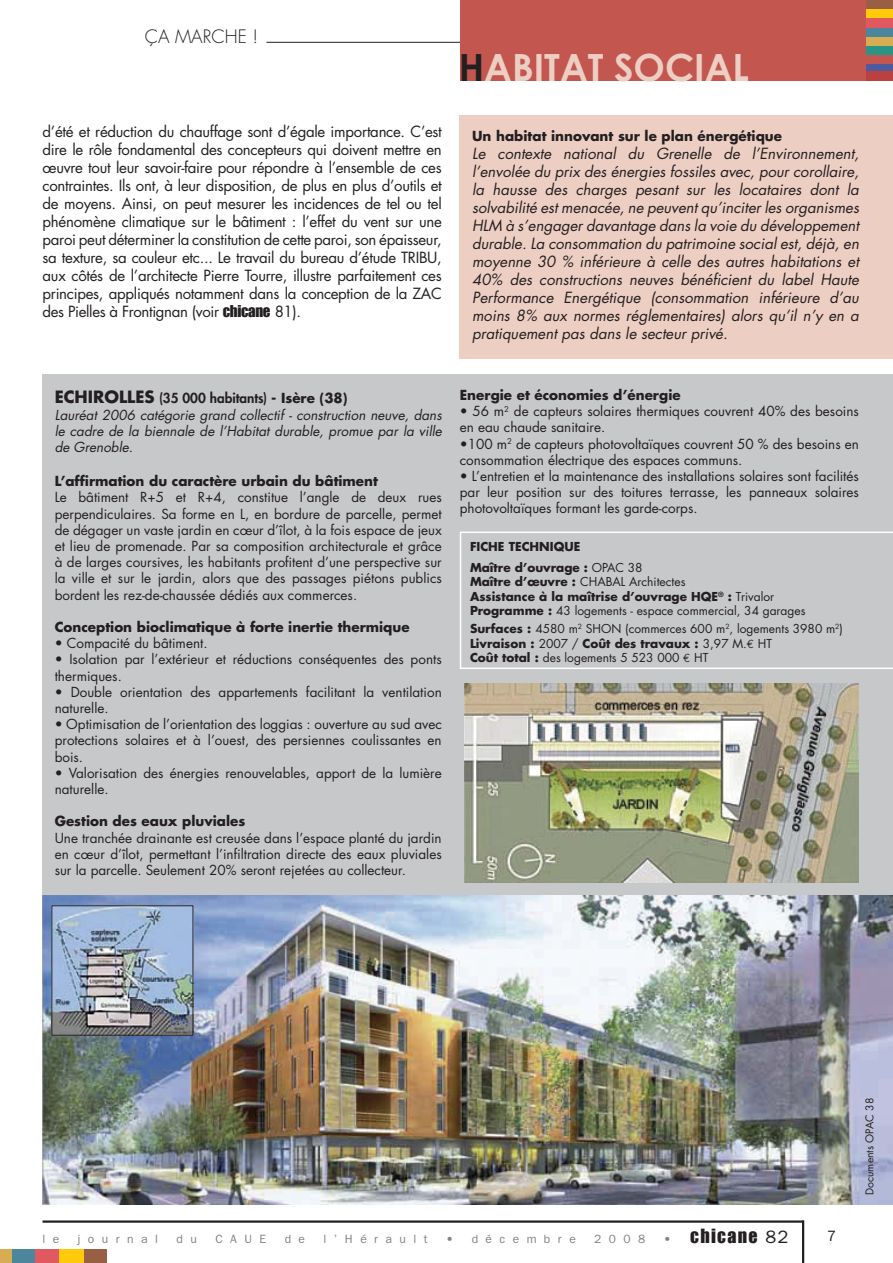
<style>
.page{position:relative;width:893px;height:1263px;background:#fff}
.page>*{position:absolute;margin:0;border:0;box-sizing:border-box;transform-origin:0 0}
.t1{font:700 37.5px "Century Gothic";color:#edcec3}
.t2{font:18px "Impact";letter-spacing:.07em;color:#231f20}
.t3{font:300 18px "Futura";color:#231f20}
.t4{font:15px/18px "Futura";letter-spacing:-.025em;color:#231f20;text-align:justify}
.t5{font:italic 15px/18px "Futura";color:#231f20;text-align:justify}
.t6{font:15px "Franklin Gothic";color:#231f20}
.t7{font:13.5px/16.2px "Futura";color:#231f20}
.t8{font:700 13.5px "Futura";color:#231f20}
.t9{font:italic 13.5px/16.2px "Futura";color:#231f20}
.t10{font:12px/14.4px "Futura";color:#231f20}
.t11{font:12px "Franklin Gothic";letter-spacing:.62em;color:#808285}
.t12{font:700 12px/21px "Futura";color:#231f20}
.t13{font:10.5px "Futura";color:#231f20}
.s1{color:#231f20}
.s2{font-family:"Impact"}
.s3{font-weight:700;font-style:normal;font-size:16.5px}
.s4{font-weight:800;font-style:normal}
.s5{font-weight:700;font-style:normal}
.s6{font-weight:400}
.s7{font-weight:700}
.s8{font-family:"Euro Mono"}
.s9{font-family:"Franklin Gothic";font-size:12px;color:#808285}
.s10{font-family:"Franklin Gothic"}
</style>
<div class="page">
<div style="left:43px;top:374px;width:850px;height:559px;background:#c7c8ca"></div>
<hr style="left:43px;top:1220px;width:761px;height:3px;background:#231f20">
<hr style="left:802px;top:1220px;width:2px;height:43px;background:#231f20">
<hr style="left:266px;top:42px;width:355px;height:1px;background:#231f20">
<div style="left:460px;top:0;width:433px;height:81px;background:#c3564f"></div>
<div style="left:866px;top:63px;width:27px;height:8px;background:#4d5a9e"></div>
<div style="left:866px;top:55px;width:27px;height:9px;background:#c3564f"></div>
<div style="left:866px;top:46px;width:27px;height:9px;background:#299584"></div>
<div style="left:866px;top:27px;width:27px;height:10px;background:#4b869d"></div>
<div style="left:866px;top:37px;width:27px;height:9px;background:#d8ac51"></div>
<div style="left:866px;top:18px;width:27px;height:10px;background:#e05860"></div>
<div style="left:866px;top:71px;width:27px;height:10px;background:#bd4041"></div>
<div style="left:866px;top:9px;width:27px;height:9px;background:#feca0a"></div>
<div style="left:866px;top:0;width:27px;height:9px;background:#985f45"></div>
<div style="left:12px;top:1249px;width:24px;height:14px;background:#4b869d"></div>
<div style="left:0;top:1249px;width:12px;height:14px;background:#d8ac51"></div>
<div style="left:36px;top:1249px;width:24px;height:14px;background:#e05860"></div>
<div style="left:60px;top:1249px;width:24px;height:14px;background:#feca0a"></div>
<div style="left:84px;top:1249px;width:23px;height:14px;background:#985f45"></div>
<img style="left:43px;top:895px;width:850px;height:309px">
<img style="left:465px;top:684px;width:394px;height:198px">
<img style="left:54px;top:907px;width:137px;height:126px">
<div style="left:52px;top:905px;width:141px;height:130px;border:1px solid #231f20"></div>
<div style="left:460px;top:115px;width:433px;height:244px;background:#edcec3"></div>
<svg style="left:460px;top:531px;width:433px;height:138px"></svg>
<h2 class="t3" style="left:145px;top:28px;width:115px">ÇA MARCHE !</h2>
<h1 class="t1" style="left:459px;top:43px;width:292px"><span class="s1">H</span>ABITAT SOCIAL</h1>
<p class="t4" style="left:43px;top:124px;width:401px">d’été et réduction du chauffage sont d’égale importance. C’est dire le rôle fondamental des concepteurs qui doivent mettre en œuvre tout leur savoir-faire pour répondre à l’ensemble de ces contraintes. Ils ont, à leur disposition, de plus en plus d’outils et de moyens. Ainsi, on peut mesurer les incidences de tel ou tel phénomène climatique sur le bâtiment : l’effet du vent sur une paroi peut déterminer la constitution de cette paroi, son épaisseur, sa texture, sa couleur etc... Le travail du bureau d’étude TRIBU, aux côtés de l’architecte Pierre Tourre, illustre parfaitement ces principes, appliqués notamment dans la conception de la ZAC des Pielles à Frontignan (voir <span class="s2">chicane</span> 81).</p>
<p class="t8" style="left:472px;top:129px;width:311px">Un habitat innovant sur le plan énergétique</p>
<p class="t5" style="left:472px;top:145px;width:388px">Le contexte national du Grenelle de l’Environnement, l’envolée du prix des énergies fossiles avec, pour corollaire, la hausse des charges pesant sur les locataires dont la solvabilité est menacée, ne peuvent qu’inciter les organismes HLM à s’engager davantage dans la voie du développement durable. La consommation du patrimoine social est, déjà, en moyenne 30 % inférieure à celle des autres habitations et 40% des constructions neuves bénéficient du label Haute Performance Energétique (consommation inférieure d’au moins 8% aux normes réglementaires) alors qu’il n’y en a pratiquement pas dans le secteur privé.</p>
<p class="t9" style="left:55px;top:391px;width:389px"><span class="s3">ECHIROLLES</span> <span class="s4">(35 000 habitants)</span> <span class="s5">- Isère (38)<br></span>Lauréat 2006 catégorie grand collectif - construction neuve, dans le cadre de la biennale de l’Habitat durable, promue par la ville de Grenoble.</p>
<p class="t8" style="left:55px;top:475px;width:325px">L’affirmation du caractère urbain du bâtiment</p>
<p class="t7" style="left:55px;top:490px;width:389px;text-align:justify">Le bâtiment R+5 et R+4, constitue l’angle de deux rues perpendiculaires. Sa forme en L, en bordure de parcelle, permet de dégager un vaste jardin en cœur d’îlot, à la fois espace de jeux et lieu de promenade. Par sa composition architecturale et grâce à de larges coursives, les habitants profitent d’une perspective sur la ville et sur le jardin, alors que des passages piétons publics bordent les rez-de-chaussée dédiés aux commerces.</p>
<p class="t8" style="left:55px;top:621px;width:356px">Conception bioclimatique à forte inertie thermique</p>
<p class="t7" style="left:55px;top:636px;width:154px">• Compacité du bâtiment.</p>
<p class="t7" style="left:55px;top:652px;width:389px">• Isolation par l’extérieur et réductions conséquentes des ponts thermiques.</p>
<p class="t7" style="left:55px;top:685px;width:389px">• Double orientation des appartements facilitant la ventilation naturelle.</p>
<p class="t7" style="left:55px;top:717px;width:389px;text-align:justify">• Optimisation de l’orientation des loggias : ouverture au sud avec protections solaires et à l’ouest, des persiennes coulissantes en bois.</p>
<p class="t7" style="left:55px;top:766px;width:389px">• Valorisation des énergies renouvelables, apport de la lumière naturelle.</p>
<p class="t8" style="left:55px;top:815px;width:192px">Gestion des eaux pluviales</p>
<p class="t7" style="left:55px;top:831px;width:389px;text-align:justify">Une tranchée drainante est creusée dans l’espace planté du jardin en cœur d’îlot, permettant l’infiltration directe des eaux pluviales sur la parcelle. Seulement 20% seront rejetées au collecteur.</p>
<p class="t8" style="left:460px;top:389px;width:222px">Energie et économies d’énergie</p>
<p class="t7" style="left:460px;top:404px;width:401px">• 56 m<sup>2</sup> de capteurs solaires thermiques couvrent 40% des besoins en eau chaude sanitaire.</p>
<p class="t7" style="left:460px;top:437px;width:401px">•100 m<sup>2</sup> de capteurs photovoltaïques couvrent 50 % des besoins en consommation électrique des espaces communs.</p>
<p class="t7" style="left:460px;top:469px;width:401px;text-align:justify">• L’entretien et la maintenance des installations solaires sont facilités par leur position sur des toitures terrasse, les panneaux solaires photovoltaïques formant les garde-corps.</p>
<p class="t12" style="left:470px;top:537px;width:174px">FICHE TECHNIQUE<br>Maître d’ouvrage : <span class="s6">OPAC 38</span></p>
<p class="t10" style="left:470px;top:576px;width:337px"><span class="s7">Maître d’œuvre :</span> CHABAL Architectes<br><span class="s7">Assistance à la maîtrise d’ouvrage HQE</span><sup>®</sup> <span class="s7">:</span> Trivalor<br><span class="s7">Programme :</span> 43 logements - espace commercial, 34 garages</p>
<p class="t10" style="left:470px;top:623px;width:375px"><span class="s7">Surfaces :</span> 4580 m<sup>2</sup> SHON (commerces 600 m<sup>2</sup>, logements 3980 m<sup>2</sup>)<br><span class="s7">Livraison :</span> 2007 / <span class="s7">Coût des travaux :</span> 3,97 M.<span class="s8">€</span> HT<br><span class="s7">Coût total :</span> des logements 5 523 000 <span class="s8">€</span> HT</p>
<p class="t13" style="left:865px;top:1195px;width:98px;rotate:-90deg">Documents OPAC 38</p>
<p class="t11" style="left:43px;top:1235px;width:18px">l e</p>
<p class="t11" style="left:78px;top:1235px;width:82px">journal</p>
<p class="t11" style="left:176px;top:1235px;width:22px">d u</p>
<p class="t11" style="left:215px;top:1235px;width:52px">CAUE</p>
<p class="t11" style="left:285px;top:1235px;width:22px">d e</p>
<p class="t11" style="left:324px;top:1235px;width:105px">l’Hérault</p>
<p class="t11" style="left:446px;top:1235px;width:131px">• décembre</p>
<p class="t11" style="left:594px;top:1235px;width:53px">2008</p>
<h2 class="t2" style="left:664px;top:1225px;width:126px"><span class="s9">•</span> chicane <span class="s10">82</span></h2>
<p class="t6" style="left:827px;top:1230px;width:10px">7</p>
</div>
